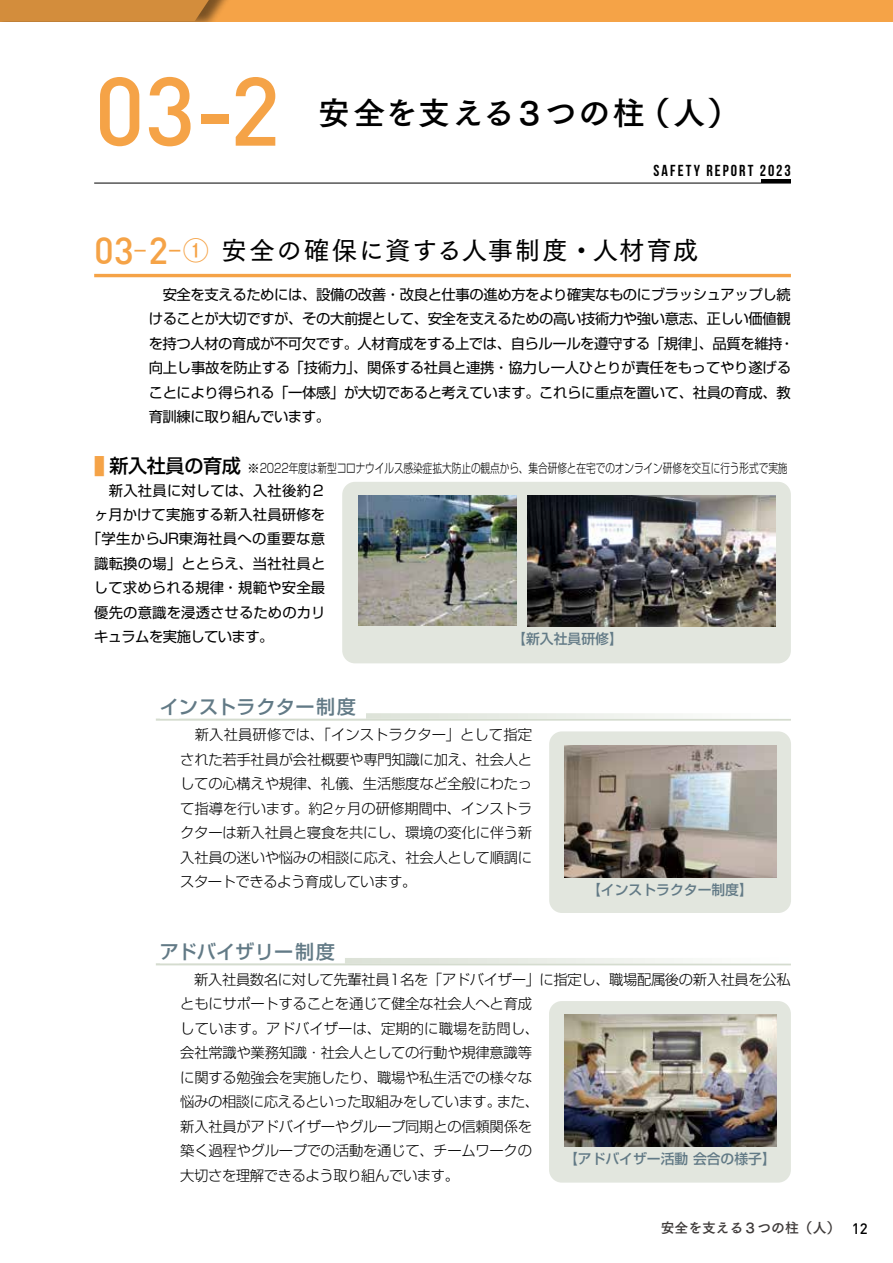
<style>
.page{position:relative;width:893px;height:1263px;background:#fff}
.page>*{position:absolute;margin:0;border:0;box-sizing:border-box;transform-origin:0 0}
.t1{font:500 95.7px "DIN";color:#f5a347}
.t2{font:31.95px "Tsuku Go Pro B";letter-spacing:.025em;color:#000}
.t3{font:25.5px "Tsuku Go Pro D";letter-spacing:.065em;color:#000}
.t4{font:500 19.2px "Shin Go Pro";letter-spacing:.02em;color:#627a86}
.t5{font:500 19.2px "Shin Go Pro";letter-spacing:-.02em;color:#000}
.t6{font:700 15.9px "Bebas Neue";letter-spacing:.13em;color:#000}
.t7{font:300 14.4px/24.5px "Shin Go Pro";letter-spacing:-.02em;color:#000;text-align:justify}
.t8{font:14.4px/24.5px "Shin Go Pro";letter-spacing:-.03em;color:#000}
.t9{font:14.4px "Shin Go Pro";letter-spacing:.015em;color:#000}
.t10{font:14.4px "Shin Go Pro";letter-spacing:.01em;color:#000}
.t11{font:14.4px "Shin Go Pro";letter-spacing:.02em;color:#000}
.t12{font:500 13.8px "Shin Go Pro";color:#627a86}
.t13{font:13.8px "Tsuku Go Pro B";color:#3e3a39}
.t14{font:300 12.75px "Shin Go Pro";letter-spacing:-.01em;color:#000}
.s1{font-family:"DIN";font-weight:500;font-size:37.2px;color:#f5a347}
.s2{font-family:"Gothic BBB Pro";font-weight:500;color:#f5a347}
.s3{font-family:"Futo Go B101 Pro";font-weight:700;color:#f5a347}
.s4{font-size:23.4px;color:#f5a347}
.s5{font-family:"DIN";font-weight:500;font-size:14.85px;color:#000}
</style>
<div class="page">
<hr style="left:156px;top:718px;width:635px;height:3px;background:#d5dccf">
<svg style="left:179px;top:713px;width:612px;height:6px;fill:#eef1ec"></svg>
<div style="left:160px;top:709px;width:206px;height:9px;background:#fff"></div>
<hr style="left:156px;top:963px;width:635px;height:2px;background:#d5dccf">
<svg style="left:345px;top:958px;width:338px;height:5px;fill:#e8ebe4"></svg>
<hr style="left:94px;top:274px;width:697px;height:3px;background:#f5a347">
<div style="left:342px;top:482px;width:449px;height:181px;background:#e2e6de;border-radius:13px"></div>
<img style="left:528px;top:496px;width:247px;height:130px">
<img style="left:359px;top:495px;width:158px;height:131px">
<div style="left:549px;top:731px;width:242px;height:182px;background:#e2e6de;border-radius:13px"></div>
<img style="left:564px;top:745px;width:212px;height:132px">
<div style="left:549px;top:1001px;width:242px;height:181px;background:#e2e6de;border-radius:13px"></div>
<img style="left:564px;top:1014px;width:213px;height:132px">
<hr style="left:761px;top:179px;width:30px;height:4px;background:#000">
<hr style="left:94px;top:183px;width:697px;height:1px;background:#000">
<div style="left:0;top:0;width:893px;height:21px;background:#f5a347"></div>
<div style="left:0;top:0;width:237px;height:21px;background:#000;opacity:.5"></div>
<div style="left:0;top:0;width:217px;height:21px;background:#d38d3c"></div>
<h1 class="t1" style="left:94px;top:50px;width:188px">03-2</h1>
<h2 class="t2" style="left:318px;top:85px;width:422px">安全を支える３つの柱（人）</h2>
<p class="t6" style="left:654px;top:161px;width:139px">SAFETY REPORT 2023</p>
<h3 class="t3" style="left:94px;top:229px;width:606px"><span class="s1">03</span><span class="s2">-</span><span class="s1">2</span><span class="s2">-</span><span class="s3">①</span> 安全の確保に資する人事制度・人材育成</h3>
<p class="t8" style="left:149px;top:280px;width:647px">　安全を支えるためには、設備の改善・改良と仕事の進め方をより確実なものにブラッシュアップし続けることが大切ですが、その大前提として、安全を支えるための高い技術力や強い意志、正しい価値観を持つ人材の育成が不可欠です。人材育成をする上では、自らルールを遵守する「規律」、品質を維持・向上し事故を防止する「技術力」、関係する社員と連携・協力し一人ひとりが責任をもってやり遂げることにより得られる「一体感」が大切であると考えています。これらに重点を置いて、社員の育成、教育訓練に取り組んでいます。</p>
<h3 class="t5" style="left:94px;top:450px;width:148px"><span class="s4">■</span> 新入社員の育成</h3>
<p class="t9" style="left:94px;top:478px;width:233px">　新入社員に対しては、入社後約２</p>
<p class="t10" style="left:94px;top:503px;width:233px">ヶ月かけて実施する新入社員研修を</p>
<p class="t11" style="left:87px;top:527px;width:240px">「学生からJR東海社員への重要な意</p>
<p class="t9" style="left:94px;top:552px;width:233px">識転換の場」ととらえ、当社社員と</p>
<p class="t9" style="left:94px;top:576px;width:233px">して求められる規律・規範や安全最</p>
<p class="t10" style="left:94px;top:600px;width:233px">優先の意識を浸透させるためのカリ</p>
<p class="t8" style="left:94px;top:623px;width:181px">キュラムを実施しています。</p>
<p class="t14" style="left:247px;top:457px;width:542px">※2022年度は新型コロナウイルス感染症拡大防止の観点から、集合研修と在宅でのオンライン研修を交互に行う形式で実施</p>
<p class="t12" style="left:512px;top:627px;width:112px">【新入社員研修】</p>
<h3 class="t4" style="left:160px;top:691px;width:198px">インストラクター制度</h3>
<p class="t7" style="left:180px;top:721px;width:354px">　新入社員研修では、「インストラクター」として指定された若手社員が会社概要や専門知識に加え、社会人としての心構えや規律、礼儀、生活態度など全般にわたって指導を行います。約2ヶ月の研修期間中、インストラクターは新入社員と寝食を共にし、環境の変化に伴う新入社員の迷いや悩みの相談に応え、社会人として順調にスタートできるよう育成しています。</p>
<p class="t12" style="left:587px;top:878px;width:167px">【インストラクター制度】</p>
<h3 class="t4" style="left:160px;top:935px;width:177px">アドバイザリー制度</h3>
<p class="t7" style="left:180px;top:965px;width:612px;text-align:left">　新入社員数名に対して先輩社員1名を「アドバイザー」に指定し、職場配属後の新入社員を公私ともにサポートすることを通じて健全な社会人へと育成<br>しています。アドバイザーは、定期的に職場を訪問し、<br>会社常識や業務知識・社会人としての行動や規律意識等<br>に関する勉強会を実施したり、職場や私生活での様々な<br>悩みの相談に応えるといった取組みをしています。また、<br>新入社員がアドバイザーやグループ同期との信頼関係を<br>築く過程やグループでの活動を通じて、チームワークの<br>大切さを理解できるよう取り組んでいます。</p>
<p class="t12" style="left:564px;top:1148px;width:213px">【アドバイザー活動 会合の様子】</p>
<p class="t13" style="left:661px;top:1216px;width:208px">安全を支える３つの柱（人） <span class="s5">12</span></p>
</div>
